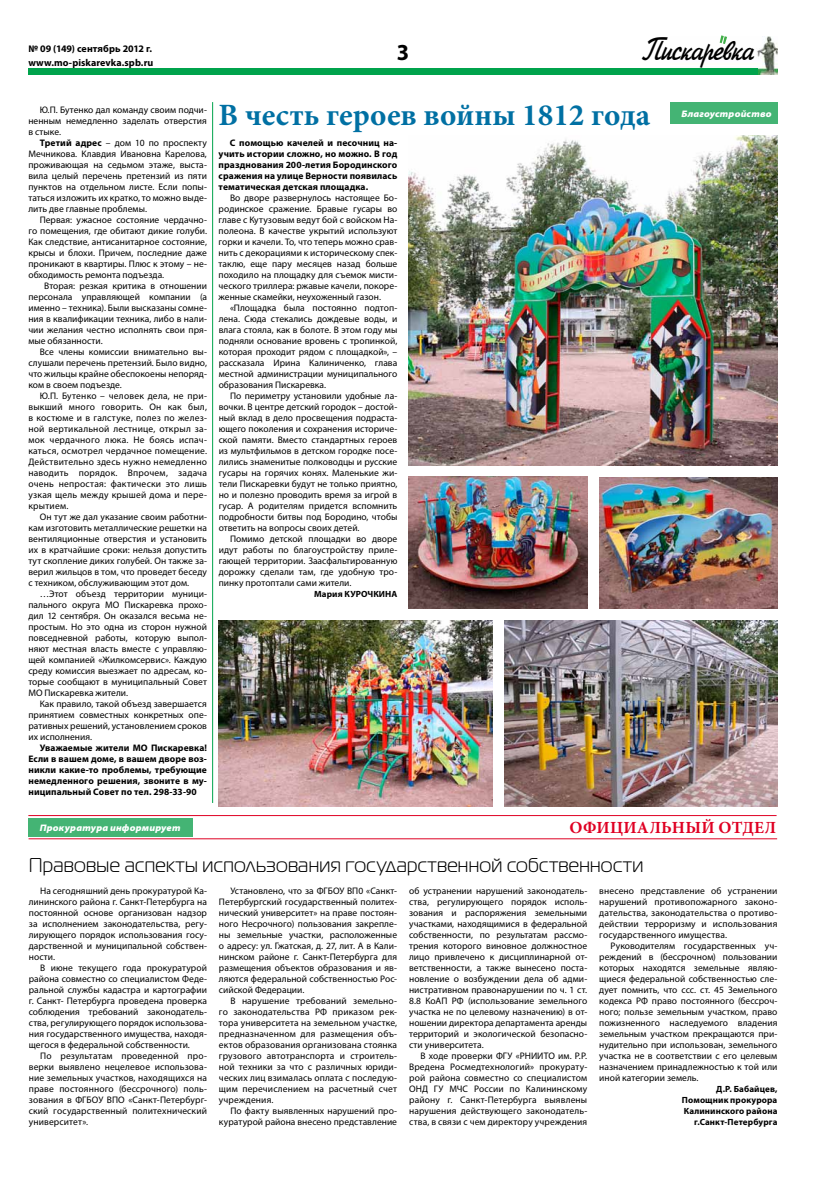
<style>
.page{position:relative;width:820px;height:1191px;background:#fff}
.page>*{position:absolute;margin:0;border:0;box-sizing:border-box;transform-origin:0 0}
.t1{font:32.5px "Jikharev";letter-spacing:-.02em;color:#000;scale:.8 1}
.t2{font:700 31px "Minion Pro";color:#0070a3}
.t3{font:700 23px "Myriad Pro";color:#000}
.t4{font:20px "Magistral C";letter-spacing:.015em;color:#000}
.t5{font:700 17px "Minion Pro";letter-spacing:.01em;color:#df0023}
.t6{font:700 10px/14px "Myriad Pro";letter-spacing:.005em;color:#000}
.t7{font:9.5px/11px "Myriad Pro";letter-spacing:.005em;color:#000;text-align:justify}
.t8{font:700 9.5px/11px "Myriad Pro";letter-spacing:.01em;color:#000;text-align:justify}
.t9{font:italic 900 semi-expanded 9.5px "Myriad Pro";letter-spacing:.015em;color:#fff}
.t10{font:700 9px/11px "Myriad Pro";letter-spacing:.01em;color:#000;text-align:right}
.s1{font-weight:700}
</style>
<div class="page">
<img style="left:726px;top:36px;width:51px;height:39px">
<svg style="left:719px;top:35px;width:7px;height:9px"></svg>
<div style="left:28px;top:68px;width:729px;height:7px;background:#00a34c"></div>
<div style="left:669px;top:102px;width:108px;height:22px;background:#44b474"></div>
<hr style="left:28px;top:815px;width:748px;height:1px;background:#df0023">
<hr style="left:29px;top:838px;width:747px;height:1px;background:#df0023">
<div style="left:29px;top:818px;width:164px;height:18px;background:#44b474"></div>
<img style="left:218px;top:620px;width:274px;height:186px">
<img style="left:409px;top:135px;width:368px;height:330px">
<img style="left:504px;top:620px;width:273px;height:186px">
<img style="left:409px;top:476px;width:178px;height:132px">
<img style="left:599px;top:477px;width:178px;height:131px">
<hr style="left:212px;top:102px;width:1px;height:701px;background:#00a34c">
<p class="t6" style="left:28px;top:42px;width:126px">№ 09 (149) сентябрь 2012 г. www.mo-piskarevka.spb.ru</p>
<h1 class="t1" style="left:642px;top:32px;width:141px">Пискаревка</h1>
<h3 class="t3" style="left:396px;top:40px;width:14px">3</h3>
<p class="t7" style="left:28px;top:105px;width:180px;text-indent:11px">Ю.П. Бутенко дал команду своим подчи&shy;ненным немедленно заделать отверстия в стыке.</p>
<p class="t7" style="left:28px;top:138px;width:180px;text-indent:11px"><span class="s1">Третий адрес</span> – дом 10 по проспекту Мечникова. Клавдия Ивановна Карелова, проживающая на седьмом этаже, выста&shy;вила целый перечень претензий из пяти пунктов на отдельном листе. Если попы&shy;таться изложить их кратко, то можно выде&shy;лить две главные проблемы.</p>
<p class="t7" style="left:28px;top:215px;width:180px;text-indent:11px">Первая: ужасное состояние чердачно&shy;го помещения, где обитают дикие голуби.<br>Как следствие, антисанитарное состояние, крысы и блохи. Причем, последние даже проникают в квартиры. Плюс к этому – не&shy;обходимость ремонта подъезда.</p>
<p class="t7" style="left:28px;top:281px;width:180px;text-indent:16px">Вторая: резкая критика в отношении персонала управляющей компании (а именно – техника). Были высказаны сомне&shy;ния в квалификации техника, либо в нали&shy;чии желания честно исполнять свои пря&shy;мые обязанности.</p>
<p class="t7" style="left:28px;top:347px;width:180px;text-indent:11px">Все члены комиссии внимательно вы&shy;слушали перечень претензий. Было видно, что жильцы крайне обеспокоены непоряд&shy;ком в своем подъезде.</p>
<p class="t7" style="left:28px;top:391px;width:180px;text-indent:11px">Ю.П. Бутенко – человек дела, не при&shy;выкший много говорить. Он как был, в костюме и в галстуке, полез по желез&shy;ной вертикальной лестнице, открыл за&shy;мок чердачного люка. Не боясь испач&shy;каться, осмотрел чердачное помещение.<br>Действительно здесь нужно немедленно наводить порядок. Впрочем, задача очень непростая: фактически это лишь узкая щель между крышей дома и пере&shy;крытием.</p>
<p class="t7" style="left:28px;top:512px;width:180px;text-indent:11px">Он тут же дал указание своим работни&shy;кам изготовить металлические решетки на вентиляционные отверстия и установить их в кратчайшие сроки: нельзя допустить тут скопление диких голубей. Он также за&shy;верил жильцов в том, что проведет беседу с техником, обслуживающим этот дом.</p>
<p class="t7" style="left:28px;top:589px;width:180px;text-indent:11px">…Этот объезд территории муници&shy;пального округа МО Пискаревка прохо&shy;дил 12 сентября. Он оказался весьма не&shy;простым. Но это одна из сторон нужной повседневной работы, которую выпол&shy;няют местная власть вместе с управляю&shy;щей компанией «Жилкомсервис». Каждую среду комиссия выезжает по адресам, ко&shy;торые сообщают в муниципальный Совет МО Пискаревка жители.</p>
<p class="t7" style="left:28px;top:699px;width:180px;text-indent:11px">Как правило, такой объезд завершается принятием совместных конкретных опе&shy;ративных решений, установлением сроков их исполнения.</p>
<p class="t8" style="left:28px;top:742px;width:180px;text-indent:11px">Уважаемые жители МО Пискаревка!<br>Если в вашем доме, в вашем дворе воз&shy;никли какие-то проблемы, требующие немедленного решения, звоните в му&shy;ниципальный Совет по тел. 298-33-90</p>
<h2 class="t2" style="left:218px;top:96px;width:433px">В честь героев войны 1812 года</h2>
<p class="t8" style="left:218px;top:137px;width:180px;text-indent:11px">С помощью качелей и песочниц на&shy;учить истории сложно, но можно. В год празднования 200-летия Бородинского сражения на улице Верности появилась тематическая детская площадка.</p>
<p class="t7" style="left:218px;top:193px;width:180px;text-indent:11px">Во дворе развернулось настоящее Бо&shy;родинское сражение. Бравые гусары во главе с Кутузовым ведут бой с войском На&shy;полеона. В качестве укрытий используют горки и качели. То, что теперь можно срав&shy;нить с декорациями к историческому спек&shy;таклю, еще пару месяцев назад больше походило на площадку для съемок мисти&shy;ческого триллера: ржавые качели, покоре&shy;женные скамейки, неухоженный газон.</p>
<p class="t7" style="left:218px;top:303px;width:180px;text-indent:11px">«Площадка была постоянно подтоп&shy;лена. Сюда стекались дождевые воды, и влага стояла, как в болоте. В этом году мы подняли основание вровень с тропинкой, которая проходит рядом с площадкой», – рассказала Ирина Калиниченко, глава местной администрации муниципального образования Пискаревка.</p>
<p class="t7" style="left:218px;top:391px;width:180px;text-indent:11px">По периметру установили удобные ла&shy;вочки. В центре детский городок – достой&shy;ный вклад в дело просвещения подраста&shy;ющего поколения и сохранения историче&shy;ской памяти. Вместо стандартных героев из мультфильмов в детском городке посе&shy;лились знаменитые полководцы и русские гусары на горячих конях. Маленькие жи&shy;тели Пискаревки будут не только приятно, но и полезно проводить время за игрой в гусар. А родителям придется вспомнить подробности битвы под Бородино, чтобы ответить на вопросы своих детей.</p>
<p class="t7" style="left:218px;top:534px;width:180px;text-indent:11px">Помимо детской площадки во дворе идут работы по благоустройству приле&shy;гающей территории. Заасфальтированную дорожку сделали там, где удобную тро&shy;пинку протоптали сами жители.</p>
<p class="t10" style="left:314px;top:589px;width:85px">Мария КУРОЧКИНА</p>
<p class="t9" style="left:681px;top:108px;width:92px">Благоустройство</p>
<p class="t9" style="left:40px;top:822px;width:142px">Прокуратура информирует</p>
<h3 class="t5" style="left:569px;top:817px;width:208px">Официальный отдел</h3>
<h3 class="t4" style="left:29px;top:854px;width:615px">Правовые аспекты использования государственной собственности</h3>
<p class="t7" style="left:29px;top:886px;width:179px;text-indent:11px">На сегодняшний день прокуратурой Ка&shy;лининского района г. Санкт-Петербурга на постоянной основе организован надзор за исполнением законодательства, регу&shy;лирующего порядок использования госу&shy;дарственной и муниципальной собствен&shy;ности.</p>
<p class="t7" style="left:29px;top:963px;width:179px;text-indent:11px">В июне текущего года прокуратурой района совместно со специалистом Феде&shy;ральной службы кадастра и картографии г. Санкт- Петербурга проведена проверка соблюдения требований законодатель&shy;ства, регулирующего порядок использова&shy;ния государственного имущества, находя&shy;щегося в федеральной собственности.</p>
<p class="t7" style="left:29px;top:1051px;width:179px;text-indent:11px">По результатам проведенной про&shy;верки выявлено нецелевое использова&shy;ние земельных участков, находящихся на праве постоянного (бессрочного) поль&shy;зования в ФГБОУ ВПО «Санкт-Петербург&shy;ский государственный политехнический университет».</p>
<p class="t7" style="left:409px;top:886px;width:179px">об устранении нарушений законодатель&shy;ства, регулирующего порядок исполь&shy;зования и распоряжения земельными участками, находящимися в федеральной собственности, по результатам рассмо&shy;трения которого виновное должностное лицо привлечено к дисциплинарной от&shy;ветственности, а также вынесено поста&shy;новление о возбуждении дела об адми&shy;нистративном правонарушении по ч. 1 ст.<br>8.8 КоАП РФ (использование земельного участка не по целевому назначению) в от&shy;ношении директора департамента аренды территорий и экологической безопасно&shy;сти университета.</p>
<p class="t7" style="left:409px;top:1051px;width:179px;text-indent:11px">В ходе проверки ФГУ «РНИИТО им. P.P.<br>Вредена Росмедтехнологий» прокурату&shy;рой района совместно со специалистом ОНД ГУ МЧС России по Калининскому району г. Санкт-Петербурга выявлены нарушения действующего законодатель&shy;ства, в связи с чем директору учреждения</p>
<p class="t7" style="left:599px;top:886px;width:179px">внесено представление об устранении нарушений противопожарного законо&shy;дательства, законодательства о противо&shy;действии терроризму и использования государственного имущества.</p>
<p class="t7" style="left:599px;top:941px;width:179px;text-indent:11px">Руководителям государственных уч&shy;реждений в (бессрочном) пользовании которых находятся земельные являю&shy;щиеся федеральной собственностью сле&shy;дует помнить, что ссс. ст. 45 Земельного кодекса РФ право постоянного (бессроч&shy;ного; пользе земельным участком, право пожизненного наследуемого владения земельным участком прекращаются при&shy;нудительно при использован, земельного участка не в соответствии с его целевым назначением принадлежностью к той или иной категории земель.</p>
<p class="t10" style="left:681px;top:1084px;width:97px">Д.Р. Бабайцев,<br>Помощник прокурора<br>Калининского района г.Санкт-Петербурга</p>
<p class="t7" style="left:219px;top:886px;width:179px;text-indent:11px">Установлено, что за ФГБОУ ВП0 «Санкт-Петербургский государственный политех&shy;нический университет» на праве постоян&shy;ного Несрочного) пользования закрепле&shy;ны земельные участки, расположенные о адресу: ул. Гжатская, д. 27, лит. А в Кали&shy;нинском районе г. Санкт-Петербурга для размещения объектов образования и яв&shy;ляются федеральной собственностью Рос&shy;сийской Федерации.</p>
<p class="t7" style="left:219px;top:996px;width:179px;text-indent:11px">В нарушение требований земельно&shy;го законодательства РФ приказом рек&shy;тора университета на земельном участке, предназначенном для размещения объ&shy;ектов образования организована стоянка грузового автотранспорта и строитель&shy;ной техники за что с различных юриди&shy;ческих лиц взималась оплата с последую&shy;щим перечислением на расчетный счет учреждения.</p>
<p class="t7" style="left:219px;top:1106px;width:179px;text-align:right">По факту выявленных нарушений про&shy;куратурой района внесено представление</p>
</div>
